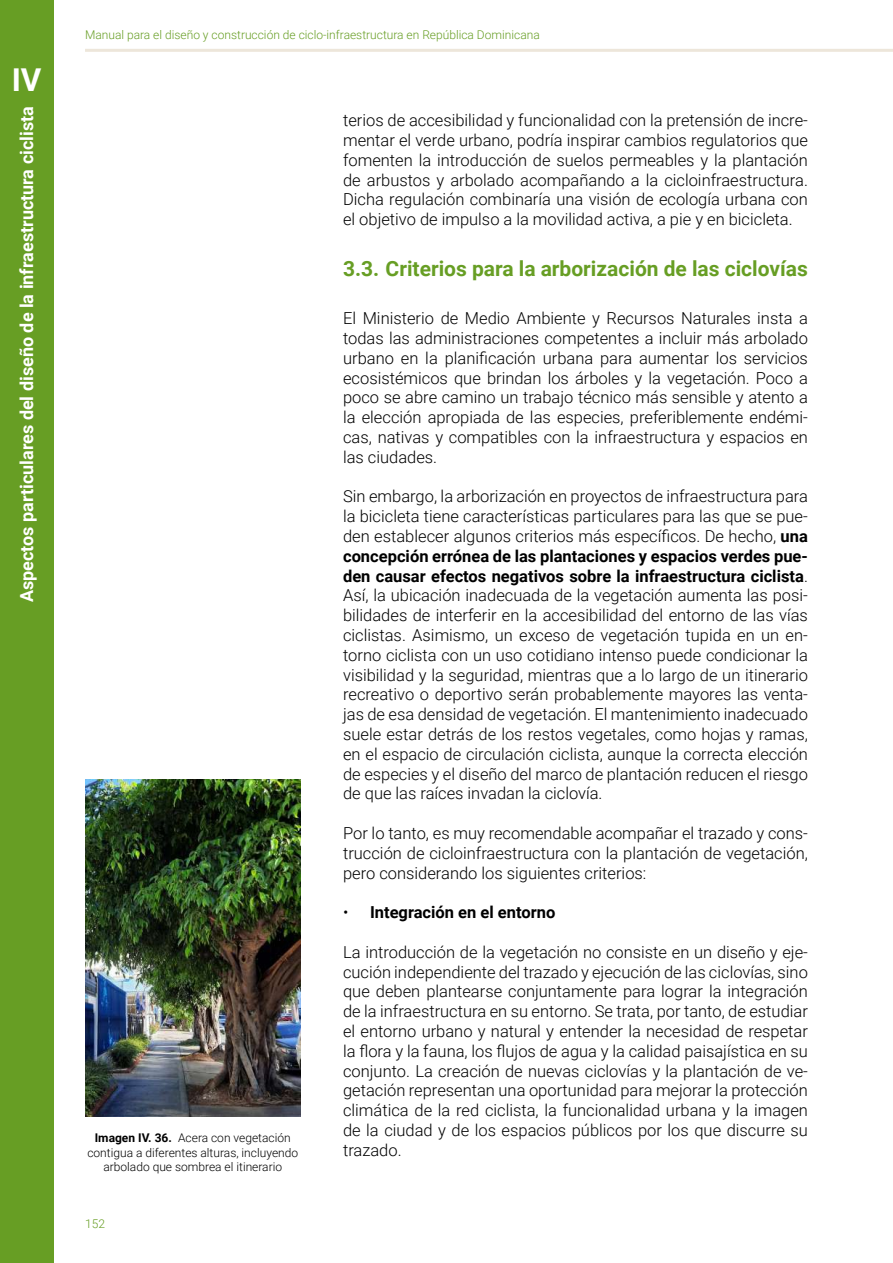
<style>
.page{position:relative;width:893px;height:1263px;background:#fff}
.page>*{position:absolute;margin:0;border:0;box-sizing:border-box;transform-origin:0 0}
.t1{font:700 31.5px "Roboto";color:#fff}
.t2{font:700 21px "Roboto";color:#679e24}
.t3{font:700 18px "Roboto";color:#fff}
.t4{font:300 16.5px/19.8px "Roboto";color:#000;text-align:justify}
.t5{font:700 16.5px "Roboto";color:#000}
.t6{font:300 12px/14.4px "Roboto";color:#000;text-align:center}
.t7{font:300 12px "Roboto";color:#679e24}
.s1{font-weight:700}
.s2{font-weight:300}
</style>
<div class="page">
<hr style="left:85px;top:49px;width:808px;height:3px;background:#ede6da">
<div style="left:0;top:0;width:53px;height:1262px;background:#679e24"></div>
<img style="left:85px;top:779px;width:216px;height:337px">
<h1 class="t1" style="left:12px;top:58px;width:31px">IV</h1>
<p class="t3" style="left:14px;top:602px;width:497px;rotate:-90deg">Aspectos particulares del diseño de la infraestructura ciclista</p>
<p class="t7" style="left:85px;top:26px;width:456px">Manual para el diseño y construcción de ciclo-infraestructura en República Dominicana</p>
<p class="t6" style="left:87px;top:1130px;width:212px"><span class="s1">Imagen IV. 36.</span> Acera con vegetación contigua a diferentes alturas, incluyendo arbolado que sombrea el itinerario</p>
<p class="t7" style="left:85px;top:1215px;width:21px">152</p>
<p class="t4" style="left:343px;top:110px;width:466px">terios de accesibilidad y funcionalidad con la pretensión de incre&shy;mentar el verde urbano, podría inspirar cambios regulatorios que fomenten la introducción de suelos permeables y la plantación de arbustos y arbolado acompañando a la cicloinfraestructura.<br>Dicha regulación combinaría una visión de ecología urbana con el objetivo de impulso a la movilidad activa, a pie y en bicicleta.</p>
<p class="t2" style="left:343px;top:254px;width:466px">3.3. Criterios para la arborización de las ciclovías</p>
<p class="t4" style="left:343px;top:308px;width:466px">El Ministerio de Medio Ambiente y Recursos Naturales insta a todas las administraciones competentes a incluir más arbolado urbano en la planificación urbana para aumentar los servicios ecosistémicos que brindan los árboles y la vegetación. Poco a poco se abre camino un trabajo técnico más sensible y atento a la elección apropiada de las especies, preferiblemente endémi&shy;cas, nativas y compatibles con la infraestructura y espacios en las ciudades.</p>
<p class="t4" style="left:343px;top:486px;width:466px">Sin embargo, la arborización en proyectos de infraestructura para la bicicleta tiene características particulares para las que se pue&shy;den establecer algunos criterios más específicos. De hecho, <span class="s1">una concepción errónea de las plantaciones y espacios verdes pue&shy;den causar efectos negativos sobre la infraestructura ciclista</span>.<br>Así, la ubicación inadecuada de la vegetación aumenta las posi&shy;bilidades de interferir en la accesibilidad del entorno de las vías ciclistas. Asimismo, un exceso de vegetación tupida en un en&shy;torno ciclista con un uso cotidiano intenso puede condicionar la visibilidad y la seguridad, mientras que a lo largo de un itinerario recreativo o deportivo serán probablemente mayores las venta&shy;jas de esa densidad de vegetación. El mantenimiento inadecuado suele estar detrás de los restos vegetales, como hojas y ramas, en el espacio de circulación ciclista, aunque la correcta elección de especies y el diseño del marco de plantación reducen el riesgo de que las raíces invadan la ciclovía.</p>
<p class="t4" style="left:343px;top:823px;width:466px">Por lo tanto, es muy recomendable acompañar el trazado y cons&shy;trucción de cicloinfraestructura con la plantación de vegetación, pero considerando los siguientes criterios:</p>
<p class="t5" style="left:343px;top:901px;width:214px"><span class="s2">•</span> Integración en el entorno</p>
<p class="t4" style="left:343px;top:941px;width:466px">La introducción de la vegetación no consiste en un diseño y eje&shy;cución independiente del trazado y ejecución de las ciclovías, sino que deben plantearse conjuntamente para lograr la integración de la infraestructura en su entorno. Se trata, por tanto, de estudiar el entorno urbano y natural y entender la necesidad de respetar la flora y la fauna, los flujos de agua y la calidad paisajística en su conjunto. La creación de nuevas ciclovías y la plantación de ve&shy;getación representan una oportunidad para mejorar la protección climática de la red ciclista, la funcionalidad urbana y la imagen de la ciudad y de los espacios públicos por los que discurre su trazado.</p>
</div>
